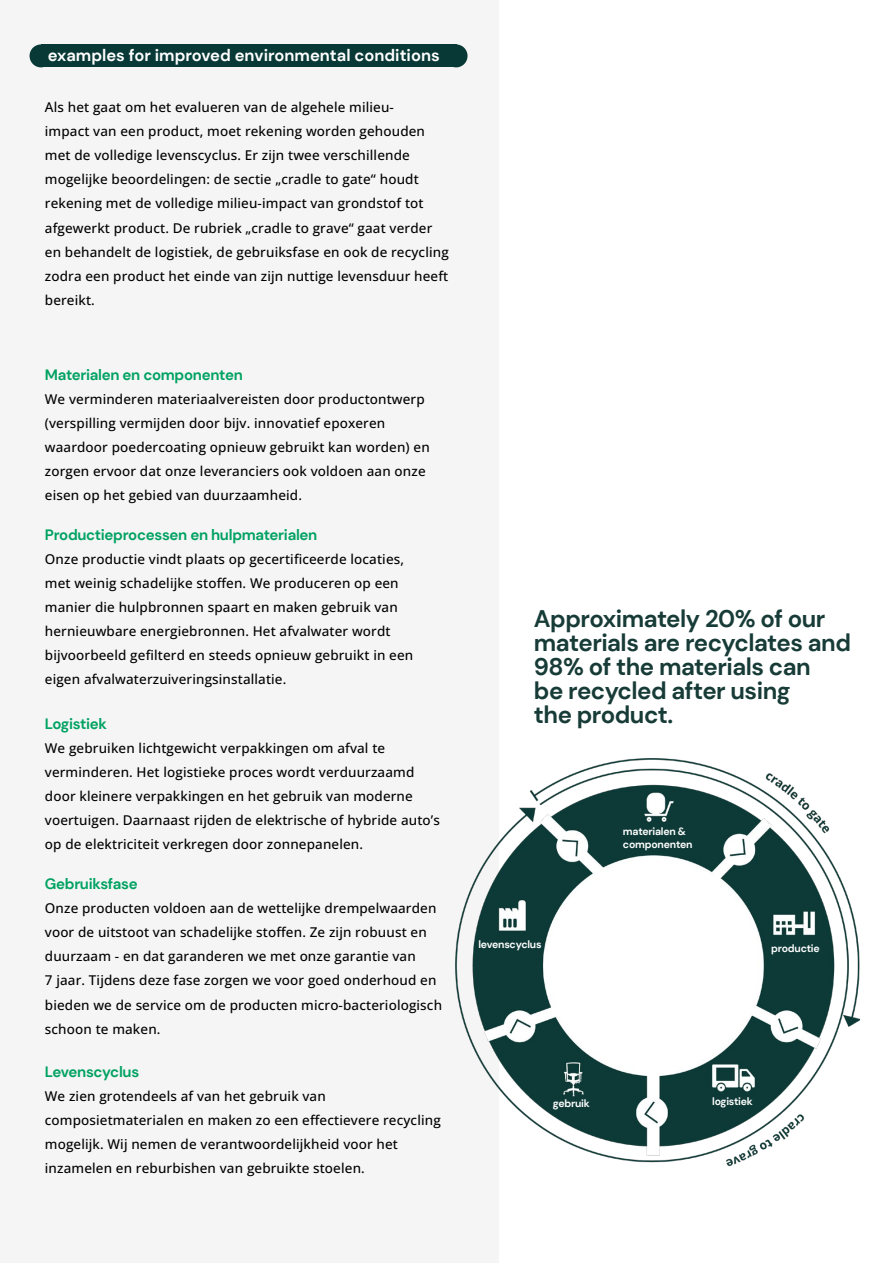
<style>
.page{position:relative;width:893px;height:1263px;background:#fff}
.page>*{position:absolute;margin:0;border:0;box-sizing:border-box;transform-origin:0 0}
.t1{font:700 24px/24px "DM Sans";letter-spacing:-.02em;color:#173b37}
.t2{font:700 16.5px "DM Sans";color:#fff}
.t3{font:700 15px "DM Sans";letter-spacing:-.02em;color:#00a262}
.t4{font:500 13.5px/24px "Open Sans";letter-spacing:.01em;color:#000}
.t5{font:700 10.5px/12.6px "DM Sans";letter-spacing:-.02em;color:#fff}
</style>
<div class="page">
<div style="left:0;top:0;width:498px;height:1263px;background:#f5f5f5"></div>
<div style="left:30px;top:44px;width:22px;height:23px;background:#083936;border-radius:50%"></div>
<div style="left:42px;top:44px;width:415px;height:23px;background:#083936"></div>
<div style="left:445px;top:44px;width:23px;height:23px;background:#083936;border-radius:50%"></div>
<img style="left:455px;top:758px;width:404px;height:409px">
<p class="t2" style="left:48px;top:45px;width:393px">examples for improved environmental conditions</p>
<p class="t4" style="left:45px;top:95px;width:405px">Als het gaat om het evalueren van de algehele milieu-<br>impact van een product, moet rekening worden gehouden met de volledige levenscyclus. Er zijn twee verschillende mogelijke beoordelingen: de sectie „cradle to gate“ houdt rekening met de volledige milieu-impact van grondstof tot afgewerkt product. De rubriek „cradle to grave“ gaat verder en behandelt de logistiek, de gebruiksfase en ook de recycling zodra een product het einde van zijn nuttige levensduur heeft bereikt.</p>
<p class="t3" style="left:45px;top:365px;width:199px">Materialen en componenten</p>
<p class="t4" style="left:45px;top:387px;width:386px">We verminderen materiaalvereisten door productontwerp (verspilling vermijden door bijv. innovatief epoxeren waardoor poedercoating opnieuw gebruikt kan worden) en zorgen ervoor dat onze leveranciers ook voldoen aan onze eisen op het gebied van duurzaamheid.</p>
<p class="t3" style="left:45px;top:525px;width:274px">Productieprocessen en hulpmaterialen</p>
<p class="t4" style="left:45px;top:546px;width:370px">Onze productie vindt plaats op gecertificeerde locaties, met weinig schadelijke stoffen. We produceren op een manier die hulpbronnen spaart en maken gebruik van hernieuwbare energiebronnen. Het afvalwater wordt bijvoorbeeld gefilterd en steeds opnieuw gebruikt in een eigen afvalwaterzuiveringsinstallatie.</p>
<p class="t3" style="left:45px;top:715px;width:64px">Logistiek</p>
<p class="t4" style="left:45px;top:736px;width:397px">We gebruiken lichtgewicht verpakkingen om afval te verminderen. Het logistieke proces wordt verduurzaamd door kleinere verpakkingen en het gebruik van moderne voertuigen. Daarnaast rijden de elektrische of hybride auto’s op de elektriciteit verkregen door zonnepanelen.</p>
<p class="t3" style="left:45px;top:875px;width:94px">Gebruiksfase</p>
<p class="t4" style="left:45px;top:896px;width:399px">Onze producten voldoen aan de wettelijke drempelwaarden voor de uitstoot van schadelijke stoffen. Ze zijn robuust en duurzaam - en dat garanderen we met onze garantie van<br>7 jaar. Tijdens deze fase zorgen we voor goed onderhoud en bieden we de service om de producten micro-bacteriologisch schoon te maken.</p>
<p class="t3" style="left:45px;top:1062px;width:96px">Levenscyclus</p>
<p class="t4" style="left:45px;top:1083px;width:397px">We zien grotendeels af van het gebruik van composietmaterialen en maken zo een effectievere recycling mogelijk. Wij nemen de verantwoordelijkheid voor het inzamelen en reburbishen van gebruikte stoelen.</p>
<h1 class="t1" style="left:534px;top:607px;width:319px">Approximately 20% of our materials are recyclates and<br>98% of the materials can<br>be recycled after using<br>the product.</h1>
<p class="t5" style="left:478px;top:938px;width:65px">levenscyclus</p>
<p class="t5" style="left:623px;top:825px;width:71px">materialen &amp; componenten</p>
<p class="t5" style="left:771px;top:941px;width:50px">productie</p>
<p class="t5" style="left:553px;top:1096px;width:38px">gebruik</p>
<p class="t5" style="left:712px;top:1094px;width:42px">logistiek</p>
</div>
